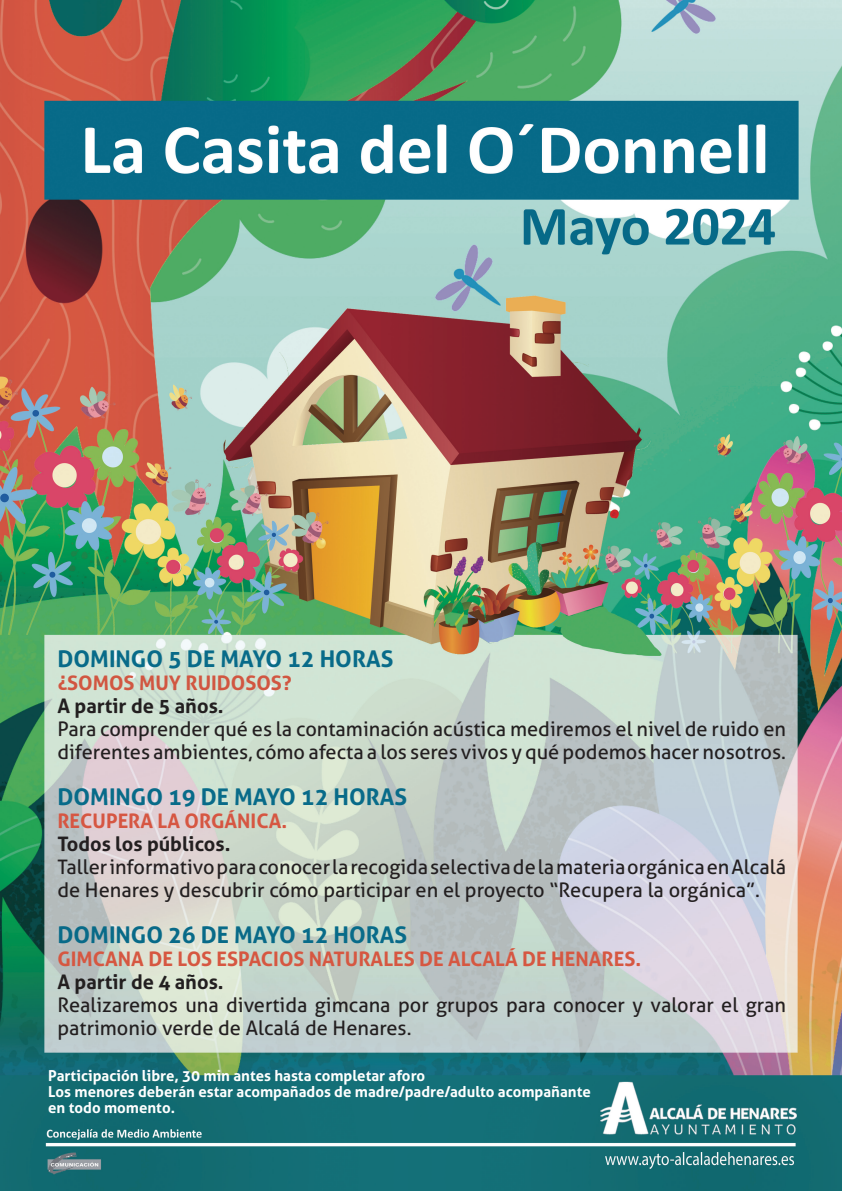
<style>
.page{position:relative;width:842px;height:1191px;background:#fff}
.page>*{position:absolute;margin:0;border:0;box-sizing:border-box;transform-origin:0 0}
.t1{font:700 23px "Aller";color:#086b89}
.t2{font:700 23px "Aller";color:#086a88}
.t3{font:20px/23px "Aller";color:#231f20}
.t4{font:700 20px "Aller";color:#231f20}
.t5{font:700 20px "Aller";color:#d65741}
.t6{font:700 20px "Aller";color:#d65642}
.t7{font:700 20px "Aller";color:#d15641}
.t8{font:700 15px "Aller";color:#fff}
.s1{color:#086b89}
</style>
<div class="page">
<img style="left:0;top:0;width:842px;height:1191px">
<p class="t1" style="left:57px;top:644px;width:337px">DOMINGO 5 DE MAYO 12 HORAS</p>
<p class="t7" style="left:57px;top:670px;width:236px">¿SOMOS MUY RUIDOSOS?</p>
<p class="t4" style="left:57px;top:693px;width:168px">A partir de 5 años.</p>
<p class="t3" style="left:57px;top:717px;width:730px">Para comprender qué es la contaminación acústica mediremos el nivel de ruido en diferentes ambientes, cómo afecta a los seres vivos y qué podemos hacer nosotros.</p>
<p class="t1" style="left:57px;top:782px;width:351px">DOMINGO 19 DE MAYO 12 HORAS</p>
<p class="t6" style="left:57px;top:808px;width:231px">RECUPERA LA ORGÁNICA.</p>
<p class="t4" style="left:57px;top:831px;width:175px">Todos los públicos.</p>
<p class="t3" style="left:57px;top:855px;width:730px">Taller informativo para conocer la recogida selectiva de la materia orgánica en Alcalá de Henares y descubrir cómo participar en el proyecto “Recupera la orgánica”.</p>
<p class="t2" style="left:57px;top:920px;width:351px">DOMINGO 26 DE MAYO <span class="s1">12 HORAS</span></p>
<p class="t5" style="left:57px;top:946px;width:585px">GIMCANA DE LOS ESPACIOS NATURALES DE ALCALÁ DE HENARES.</p>
<p class="t4" style="left:57px;top:969px;width:168px">A partir de 4 años.</p>
<p class="t3" style="left:57px;top:993px;width:730px">Realizaremos una divertida gimcana por grupos para conocer y valorar el gran patrimonio verde de Alcalá de Henares.</p>
<p class="t8" style="left:48px;top:1066px;width:378px">Participación libre, 30 min antes hasta completar aforo</p>
<p class="t8" style="left:48px;top:1082px;width:544px">Los menores deberán estar acompañados de madre/padre/adulto acompañante</p>
<p class="t8" style="left:48px;top:1098px;width:128px">en todo momento.</p>
</div>
